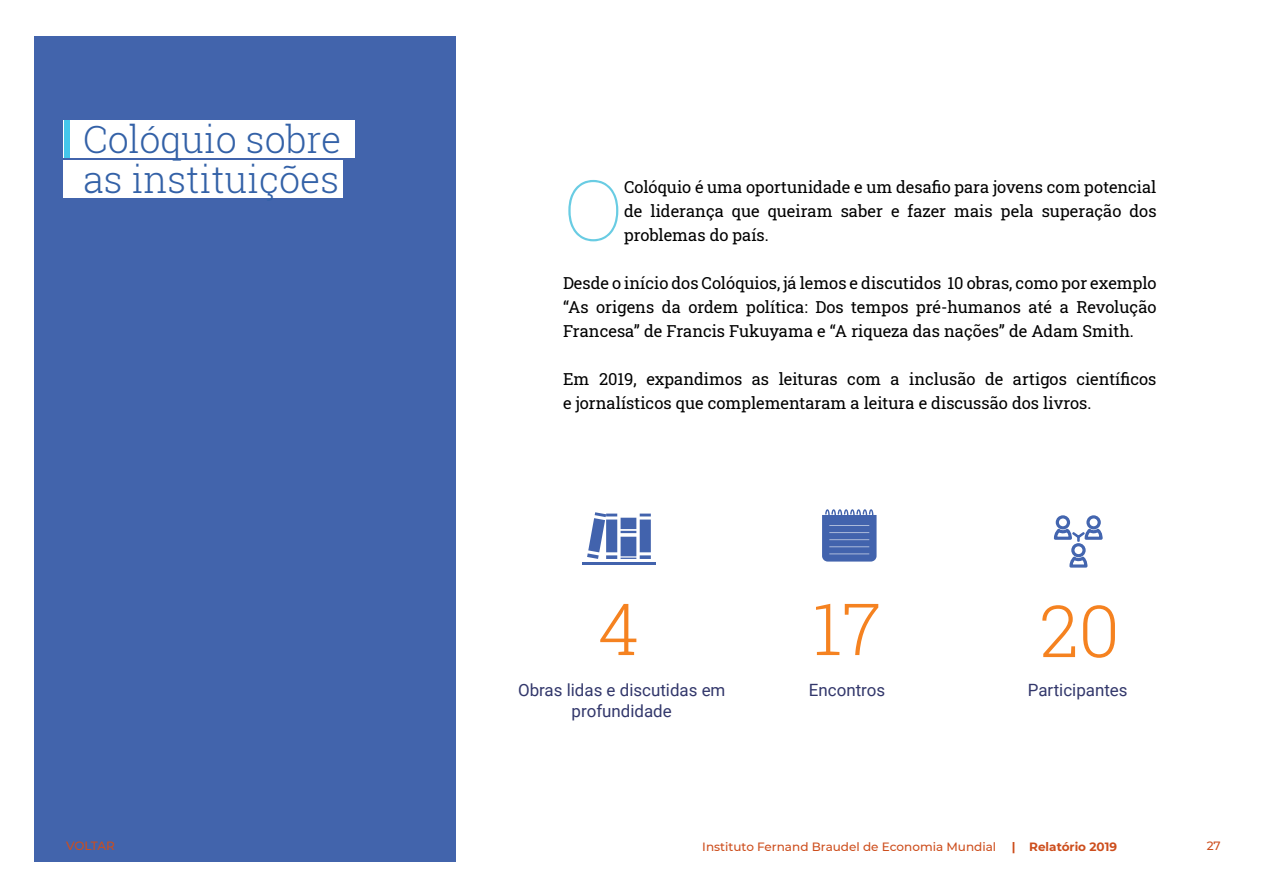
<style>
.page{position:relative;width:1263px;height:893px;background:#fff}
.page>*{position:absolute;margin:0;border:0;box-sizing:border-box;transform-origin:0 0}
.t1{font:100 84px "Roboto Slab";color:#69cce3}
.t2{font:300 71.85px "Roboto Slab";color:#f58220}
.t3{font:300 37.5px/40.5px "Roboto Slab";color:#3361a7}
.t4{font:16.95px/21.1px "Roboto";color:#32376b;text-align:center}
.t5{font:16.5px/24px "Roboto Slab";color:#000;text-align:justify}
.t6{font:500 12px "Montserrat";color:#cd4e1d}
.t7{font:700 12px "Montserrat";color:#cd4e1d}
</style>
<div class="page">
<div style="left:34px;top:36px;width:422px;height:826px;background:#4264ac"></div>
<div style="left:64px;top:120px;width:291px;height:38px;background:#fff"></div>
<div style="left:64px;top:160px;width:279px;height:38px;background:#fff"></div>
<div style="left:64px;top:120px;width:6px;height:38px;background:#45c6eb"></div>
<svg style="left:822px;top:509px;width:54px;height:53px;background:#5976b6"></svg>
<svg style="left:587px;top:512px;width:64px;height:47px"></svg>
<hr style="left:582px;top:562px;width:74px;height:3px;background:#4263ad">
<svg style="left:1053px;top:515px;width:50px;height:53px"></svg>
<h3 class="t3" style="left:83px;top:118px;width:260px">Colóquio sobre as instituições</h3>
<p class="t6" style="left:66px;top:837px;width:50px">VOLTAR</p>
<h1 class="t1" style="left:563px;top:152px;width:63px">O</h1>
<p class="t5" style="left:624px;top:174px;width:534px">Colóquio é uma oportunidade e um desafio para jovens com potencial de liderança que queiram saber e fazer mais pela superação dos problemas do país.</p>
<p class="t5" style="left:563px;top:270px;width:595px">Desde o início dos Colóquios, já lemos e discutidos 10 obras, como por exemplo “As origens da ordem política: Dos tempos pré-humanos até a Revolução Francesa” de Francis Fukuyama e “A riqueza das nações” de Adam Smith.</p>
<p class="t5" style="left:563px;top:366px;width:595px">Em 2019, expandimos as leituras com a inclusão de artigos científicos e jornalísticos que complementaram a leitura e discussão dos livros.</p>
<h2 class="t2" style="left:598px;top:580px;width:43px">4</h2>
<p class="t4" style="left:518px;top:678px;width:209px">Obras lidas e discutidas em profundidade</p>
<h2 class="t2" style="left:813px;top:580px;width:70px">17</h2>
<h2 class="t2" style="left:1040px;top:582px;width:81px">20</h2>
<p class="t4" style="left:1028px;top:678px;width:101px">Participantes</p>
<p class="t4" style="left:809px;top:678px;width:78px">Encontros</p>
<p class="t6" style="left:702px;top:838px;width:295px">Instituto Fernand Braudel de Economia Mundial</p>
<p class="t7" style="left:1012px;top:838px;width:107px">| Relatório 2019</p>
<p class="t6" style="left:1207px;top:837px;width:16px">27</p>
</div>
